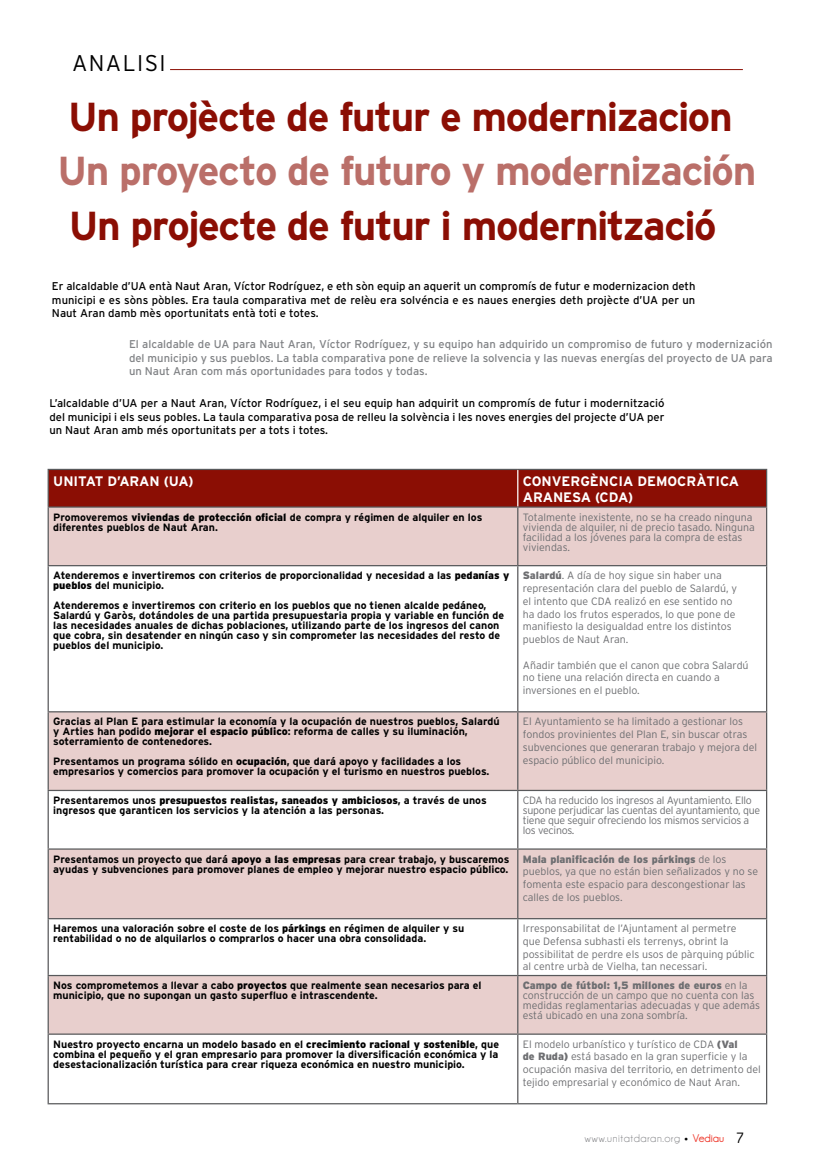
<style>
.page{position:relative;width:815px;height:1170px;background:#fff}
.page>*{position:absolute;margin:0;border:0;box-sizing:border-box;transform-origin:0 0}
.t1{font:700 40.38px "Interstate";letter-spacing:-.035em;color:#8b0e04}
.t2{font:700 40.38px "Interstate";letter-spacing:-.035em;color:#ba6f69}
.t3{font:300 22.75px "Interstate";letter-spacing:.06em;color:#000}
.t4{font:700 13.75px/16.5px "Interstate";color:#fff}
.t5{font:11.25px/13.5px "Interstate";color:#000;text-align:justify}
.t6{font:11.25px/13.5px "Interstate";color:#808285;text-align:justify}
.t7{font:11.25px "Champagne&Limousines";letter-spacing:.06em;color:#7c7d80}
.t8{font:700 10.62px/10px "Interstate";color:#000}
.t9{font:300 10.62px/12.8px "Interstate";color:#6d6e71}
.t10{font:300 10.62px/10px "Interstate";letter-spacing:-.025em;color:#6d6e71}
.s1{font-weight:900}
.s2{font-family:"Cooper Black Std";color:#000}
.s3{font-weight:700;color:#ef4135}
.s4{font-weight:700;font-size:15px;color:#000}
</style>
<div class="page">
<div style="left:49px;top:470px;width:717px;height:36px;background:#8b0e04"></div>
<svg style="left:49px;top:507px;width:717px;height:526px;fill:#e8cfcd"></svg>
<hr style="left:48px;top:469px;width:470px;height:1px;background:#58595b">
<hr style="left:48px;top:470px;width:1px;height:36px;background:#58595b">
<hr style="left:518px;top:469px;width:249px;height:1px;background:#58595b">
<hr style="left:766px;top:470px;width:1px;height:36px;background:#58595b">
<hr style="left:48px;top:507px;width:1px;height:58px;background:#58595b">
<hr style="left:766px;top:507px;width:1px;height:58px;background:#58595b">
<hr style="left:48px;top:566px;width:1px;height:145px;background:#58595b">
<hr style="left:766px;top:566px;width:1px;height:145px;background:#58595b">
<hr style="left:48px;top:712px;width:1px;height:77px;background:#58595b">
<hr style="left:766px;top:712px;width:1px;height:77px;background:#58595b">
<hr style="left:48px;top:791px;width:1px;height:57px;background:#58595b">
<hr style="left:766px;top:791px;width:1px;height:57px;background:#58595b">
<hr style="left:48px;top:849px;width:1px;height:68px;background:#58595b">
<hr style="left:766px;top:849px;width:1px;height:68px;background:#58595b">
<hr style="left:48px;top:919px;width:1px;height:55px;background:#58595b">
<hr style="left:766px;top:919px;width:1px;height:55px;background:#58595b">
<hr style="left:48px;top:976px;width:1px;height:57px;background:#58595b">
<hr style="left:766px;top:976px;width:1px;height:57px;background:#58595b">
<hr style="left:48px;top:1034px;width:1px;height:68px;background:#58595b">
<hr style="left:766px;top:1034px;width:1px;height:68px;background:#58595b">
<hr style="left:48px;top:565px;width:470px;height:1px;background:#58595b">
<hr style="left:518px;top:565px;width:249px;height:1px;background:#58595b">
<hr style="left:48px;top:711px;width:470px;height:1px;background:#58595b">
<hr style="left:518px;top:711px;width:249px;height:1px;background:#58595b">
<hr style="left:48px;top:789px;width:470px;height:2px;background:#58595b">
<hr style="left:518px;top:789px;width:249px;height:2px;background:#58595b">
<hr style="left:48px;top:848px;width:470px;height:1px;background:#58595b">
<hr style="left:518px;top:848px;width:249px;height:1px;background:#58595b">
<hr style="left:48px;top:917px;width:470px;height:2px;background:#58595b">
<hr style="left:518px;top:917px;width:249px;height:2px;background:#58595b">
<hr style="left:48px;top:974px;width:470px;height:2px;background:#58595b">
<hr style="left:518px;top:974px;width:249px;height:2px;background:#58595b">
<hr style="left:48px;top:1033px;width:470px;height:1px;background:#58595b">
<hr style="left:518px;top:1033px;width:249px;height:1px;background:#58595b">
<hr style="left:48px;top:1102px;width:470px;height:2px;background:#58595b">
<hr style="left:518px;top:1102px;width:249px;height:2px;background:#58595b">
<hr style="left:517px;top:507px;width:1px;height:58px;background:#58595b">
<hr style="left:517px;top:566px;width:1px;height:145px;background:#58595b">
<hr style="left:517px;top:712px;width:1px;height:77px;background:#58595b">
<hr style="left:517px;top:791px;width:1px;height:57px;background:#58595b">
<hr style="left:517px;top:849px;width:1px;height:68px;background:#58595b">
<hr style="left:517px;top:919px;width:1px;height:55px;background:#58595b">
<hr style="left:517px;top:976px;width:1px;height:57px;background:#58595b">
<hr style="left:517px;top:1034px;width:1px;height:68px;background:#58595b">
<hr style="left:48px;top:506px;width:470px;height:1px;background:#58595b">
<hr style="left:518px;top:506px;width:249px;height:1px;background:#58595b">
<hr style="left:517px;top:470px;width:1px;height:36px;background:#fff">
<hr style="left:170px;top:69px;width:573px;height:1px;background:#8b0e04">
<h2 class="t3" style="left:72px;top:50px;width:95px">ANALISI</h2>
<h1 class="t1" style="left:68px;top:94px;width:666px">Un projècte de futur e modernizacion</h1>
<h1 class="t2" style="left:58px;top:148px;width:700px">Un proyecto de futuro y modernización</h1>
<h1 class="t1" style="left:69px;top:204px;width:649px">Un projecte de futur i modernització</h1>
<p class="t5" style="left:52px;top:279px;width:645px">Er alcaldable d’UA entà Naut Aran, Víctor Rodríguez, e eth sòn equip an aquerit un compromís de futur e modernizacion deth municipi e es sòns pòbles. Era taula comparativa met de relèu era solvéncia e es naues energies deth projècte d’UA per un Naut Aran damb mès oportunitats entà toti e totes.</p>
<p class="t6" style="left:129px;top:337px;width:645px">El alcaldable de UA para Naut Aran, Víctor Rodríguez, y su equipo han adquirido un compromiso de futuro y modernización del municipio y sus pueblos. La tabla comparativa pone de relieve la solvencia y las nuevas energías del proyecto de UA para un Naut Aran com más oportunidades para todos y todas.</p>
<p class="t5" style="left:49px;top:396px;width:617px">L’alcaldable d’UA per a Naut Aran, Víctor Rodríguez, i el seu equip han adquirit un compromís de futur i modernització del municipi i els seus pobles. La taula comparativa posa de relleu la solvència i les noves energies del projecte d’UA per un Naut Aran amb més oportunitats per a tots i totes.</p>
<p class="t4" style="left:53px;top:472px;width:142px">UNITAT D’ARAN (UA)</p>
<p class="t4" style="left:523px;top:472px;width:218px">CONVERGÈNCIA DEMOCRÀTICA<br>ARANESA (CDA)</p>
<p class="t8" style="left:53px;top:512px;width:431px">Promoveremos <span class="s1">viviendas de protección oficial</span> de compra y régimen de alquiler en los diferentes pueblos de Naut Aran.</p>
<p class="t9" style="left:523px;top:511px;width:234px;line-height:10px">Totalmente inexistente, no se ha creado ninguna vivienda de alquiler, ni de precio tasado. Ninguna facilidad a los jóvenes para la compra de estas viviendas.</p>
<p class="t8" style="left:53px;top:570px;width:458px">Atenderemos e invertiremos con criterios de proporcionalidad y necesidad a las <span class="s1">pedanías y pueblos</span> del municipio.</p>
<p class="t8" style="left:53px;top:600px;width:452px">Atenderemos e invertiremos con criterio en los pueblos que no tienen alcalde pedáneo, Salardú y Garòs, dotándoles de una partida presupuestaria propia y variable en función de las necesidades anuales de dichas poblaciones, utilizando parte de los ingresos del canon que cobra, sin desatender en ningún caso y sin comprometer las necesidades del resto de pueblos del municipio.</p>
<p class="t9" style="left:523px;top:569px;width:216px"><span class="s1">Salardú</span>. A día de hoy sigue sin haber una representación clara del pueblo de Salardú, y el intento que CDA realizó en ese sentido no ha dado los frutos esperados, lo que pone de manifiesto la desigualdad entre los distintos pueblos de Naut Aran.</p>
<p class="t9" style="left:523px;top:658px;width:227px">Añadir también que el canon que cobra Salardú no tiene una relación directa en cuando a inversiones en el pueblo.</p>
<p class="t8" style="left:53px;top:716px;width:448px">Gracias al Plan E para estimular la economía y la ocupación de nuestros pueblos, Salardú y Arties han podido <span class="s1">mejorar el espacio público</span>: reforma de calles y su iluminación, soterramiento de contenedores.</p>
<p class="t8" style="left:53px;top:756px;width:438px">Presentamos un programa sólido en <span class="s1">ocupación</span>, que dará apoyo y facilidades a los empresarios y comercios para promover la ocupación y el turismo en nuestros pueblos.</p>
<p class="t9" style="left:523px;top:715px;width:236px">El Ayuntamiento se ha limitado a gestionar los fondos provinientes del Plan E, sin buscar otras subvenciones que generaran trabajo y mejora del espacio público del municipio.</p>
<p class="t8" style="left:53px;top:795px;width:435px">Presentaremos unos <span class="s1">presupuestos realistas, saneados y ambiciosos</span>, a través de unos ingresos que garanticen los servicios y la atención a las personas.</p>
<p class="t10" style="left:523px;top:795px;width:239px">CDA ha reducido los ingresos al Ayuntamiento. Ello supone perjudicar las cuentas del ayuntamiento, que tiene que seguir ofreciendo los mismos servicios a los vecinos.</p>
<p class="t8" style="left:53px;top:853px;width:458px">Presentamos un proyecto que dará <span class="s1">apoyo a las empresas</span> para crear trabajo, y buscaremos ayudas y subvenciones para promover planes de empleo y mejorar nuestro espacio público.</p>
<p class="t9" style="left:523px;top:852px;width:237px"><span class="s1">Mala planificación de los párkings</span> de los pueblos, ya que no están bien señalizados y no se fomenta este espacio para descongestionar las calles de los pueblos.</p>
<p class="t8" style="left:53px;top:923px;width:413px">Haremos una valoración sobre el coste de los <span class="s1">párkings</span> en régimen de alquiler y su rentabilidad o no de alquilarlos o comprarlos o hacer una obra consolidada.</p>
<p class="t9" style="left:523px;top:921px;width:233px">Irresponsabilitat de l’Ajuntament al permetre que Defensa subhasti els terrenys, obrint la possibilitat de perdre els usos de pàrquing públic al centre urbà de Vielha, tan necessari.</p>
<p class="t8" style="left:53px;top:980px;width:430px">Nos comprometemos a llevar a cabo <span class="s1">proyectos</span> que realmente sean necesarios para el municipio, que no supongan un gasto superfluo e intrascendente.</p>
<p class="t9" style="left:523px;top:980px;width:239px;line-height:10px"><span class="s1">Campo de fútbol: 1,5 millones de euros</span> en la construcción de un campo que no cuenta con las medidas reglamentarias adecuadas y que además está ubicado en una zona sombría.</p>
<p class="t8" style="left:53px;top:1038px;width:447px;text-align:justify">Nuestro proyecto encarna un modelo basado en el <span class="s1">crecimiento racional y sostenible</span>, que combina el pequeño y el gran empresario para promover la diversificación económica y la desestacionalización turística para crear riqueza económica en nuestro municipio.</p>
<p class="t9" style="left:523px;top:1037px;width:239px">El modelo urbanístico y turístico de CDA <span class="s1">(Val<br>de Ruda)</span> está basado en la gran superficie y la ocupación masiva del territorio, en detrimento del tejido empresarial y económico de Naut Aran.</p>
<p class="t7" style="left:585px;top:1132px;width:161px">www.unitatdaran.org <span class="s2">·</span> <span class="s3">Vediau</span> <span class="s4">7</span></p>
</div>
